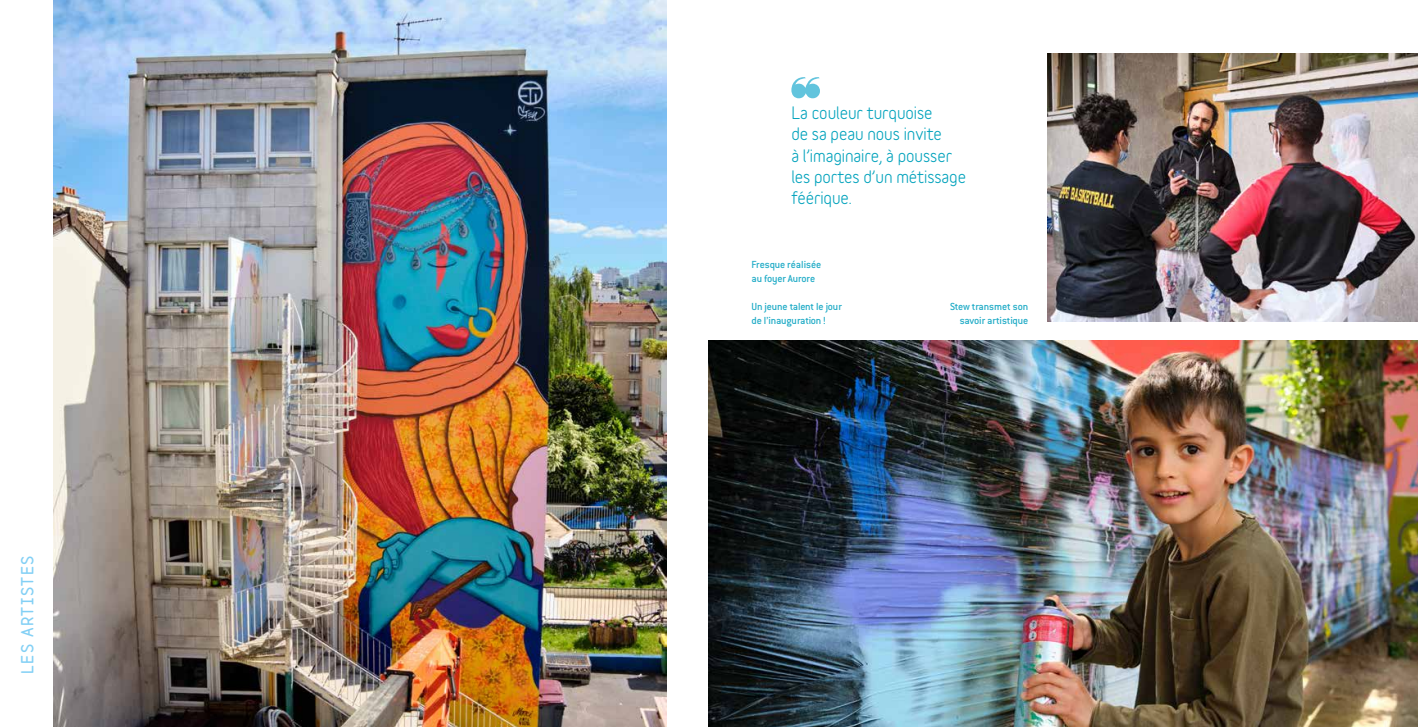
<style>
.page{position:relative;width:1418px;height:727px;background:#fff}
.page>*{position:absolute;margin:0;border:0;box-sizing:border-box;transform-origin:0 0}
.t1{font:700 16.25px/21.2px "Variable";letter-spacing:-.005em;color:#00a2bc}
.t2{font:900 15px "Variable";letter-spacing:.1em;color:#83d0f5}
.t3{font:500 11.25px/13.8px "Conduit ITC";letter-spacing:-.015em;color:#22acc7}
</style>
<div class="page">
<svg style="left:791px;top:77px;width:29px;height:21px"></svg>
<img style="left:53px;top:0;width:613px;height:726px">
<img style="left:1047px;top:53px;width:370px;height:268px">
<img style="left:709px;top:341px;width:708px;height:385px">
<h2 class="t2" style="left:21px;top:673px;width:120px;rotate:-90deg">LES ARTISTES</h2>
<h1 class="t1" style="left:791px;top:104px;width:176px">La couleur turquoise<br>de sa peau nous invite<br>à l’imaginaire, à pousser les portes d’un métissage féérique.</h1>
<p class="t3" style="left:751px;top:258px;width:71px">Fresque réalisée au foyer Aurore</p>
<p class="t3" style="left:751px;top:299px;width:92px">Un jeune talent le jour de l’inauguration !</p>
<p class="t3" style="left:950px;top:299px;width:80px;text-align:right">Stew transmet son savoir artistique</p>
</div>
